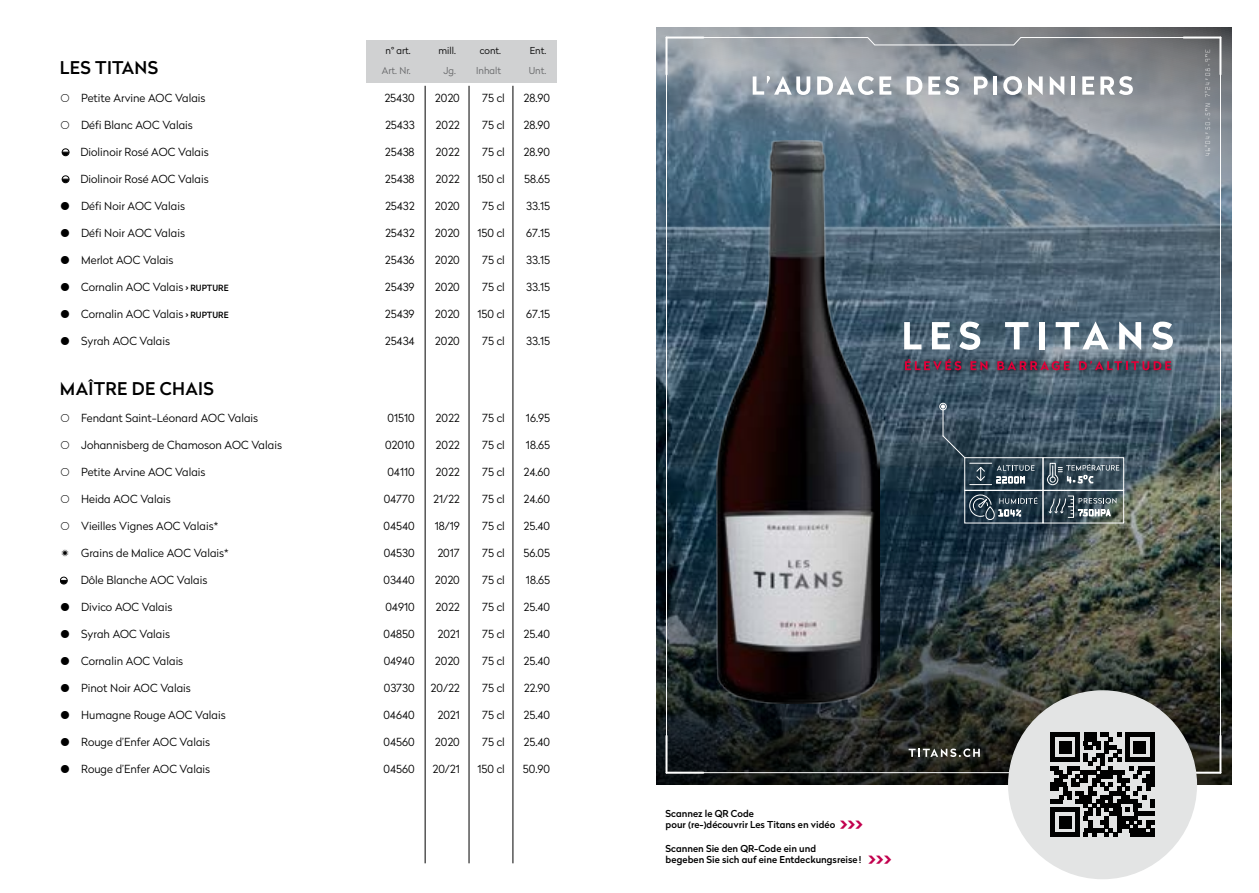
<style>
.page{position:relative;width:1259px;height:893px;background:#fff}
.page>*{position:absolute;margin:0;border:0;box-sizing:border-box;transform-origin:0 0}
.t1{font:500 21.15px "Radikal";color:#c2004e}
.t2{font:500 17.55px "Radikal";letter-spacing:.02em;color:#000}
.t3{font:300 11.1px "Radikal";color:#000}
.t4{font:500 9.6px/11.7px "Radikal";color:#000}
.t5{font:300 9.6px "Radikal";color:#000}
.t6{font:300 9.6px "Radikal";color:#646567}
.s1{font-weight:500;font-size:8.55px}
</style>
<div class="page">
<div style="left:367px;top:40px;width:190px;height:43px;background:#d0d1d2"></div>
<hr style="left:469px;top:86px;width:1px;height:777px;background:#000">
<hr style="left:425px;top:86px;width:1px;height:777px;background:#000">
<hr style="left:513px;top:86px;width:1px;height:777px;background:#000">
<div style="left:62px;top:149px;width:7px;height:7px;border:1px solid #000;border-radius:50%"></div>
<svg style="left:62px;top:152px;width:7px;height:4px"></svg>
<div style="left:62px;top:176px;width:7px;height:7px;border:1px solid #000;border-radius:50%"></div>
<svg style="left:62px;top:179px;width:7px;height:4px"></svg>
<div style="left:60px;top:577px;width:7px;height:7px;border:1px solid #000;border-radius:50%"></div>
<svg style="left:60px;top:580px;width:7px;height:4px"></svg>
<svg style="left:656px;top:27px;width:576px;height:758px;background:#454f54"></svg>
<img style="left:665px;top:36px;width:556px;height:738px">
<hr style="left:666px;top:37px;width:37px;height:2px;background:#fff">
<hr style="left:665px;top:38px;width:2px;height:36px;background:#fff">
<hr style="left:1219px;top:38px;width:2px;height:36px;background:#fff">
<hr style="left:1183px;top:37px;width:37px;height:2px;background:#fff">
<hr style="left:1183px;top:772px;width:37px;height:2px;background:#fff">
<hr style="left:1219px;top:736px;width:2px;height:37px;background:#fff">
<hr style="left:665px;top:736px;width:2px;height:37px;background:#fff">
<hr style="left:666px;top:772px;width:37px;height:2px;background:#fff">
<div style="left:1008px;top:691px;width:188px;height:187px;background:#e3e4e4;border-radius:50%"></div>
<svg style="left:1050px;top:733px;width:104px;height:104px"></svg>
<div style="left:1050px;top:832px;width:29px;height:5px;background:#000"></div>
<div style="left:1059px;top:816px;width:12px;height:12px;background:#000"></div>
<p class="t5" style="left:385px;top:44px;width:27px">n° art.</p>
<p class="t5" style="left:438px;top:44px;width:19px">mill.</p>
<p class="t5" style="left:480px;top:44px;width:23px">cont.</p>
<p class="t5" style="left:530px;top:44px;width:18px">Ent.</p>
<h2 class="t2" style="left:60px;top:54px;width:100px">LES TITANS</h2>
<p class="t6" style="left:382px;top:63px;width:30px">Art. Nr.</p>
<p class="t6" style="left:443px;top:63px;width:59px">Jg. Inhalt</p>
<p class="t6" style="left:529px;top:63px;width:19px">Unt.</p>
<p class="t3" style="left:81px;top:90px;width:126px">Petite Arvine AOC Valais</p>
<p class="t3" style="left:384px;top:90px;width:32px">25430</p>
<p class="t3" style="left:435px;top:90px;width:26px">2020</p>
<p class="t3" style="left:482px;top:90px;width:24px">75 cl</p>
<p class="t3" style="left:523px;top:90px;width:28px">28.90</p>
<p class="t3" style="left:81px;top:117px;width:113px">Défi Blanc AOC Valais</p>
<p class="t3" style="left:385px;top:117px;width:31px">25433</p>
<p class="t3" style="left:435px;top:117px;width:26px">2022</p>
<p class="t3" style="left:482px;top:117px;width:24px">75 cl</p>
<p class="t3" style="left:523px;top:117px;width:28px">28.90</p>
<p class="t3" style="left:80px;top:144px;width:130px">Diolinoir Rosé AOC Valais</p>
<p class="t3" style="left:385px;top:144px;width:31px">25438</p>
<p class="t3" style="left:435px;top:144px;width:26px">2022</p>
<p class="t3" style="left:482px;top:144px;width:24px">75 cl</p>
<p class="t3" style="left:523px;top:144px;width:28px">28.90</p>
<p class="t3" style="left:80px;top:171px;width:130px">Diolinoir Rosé AOC Valais</p>
<p class="t3" style="left:385px;top:171px;width:31px">25438</p>
<p class="t3" style="left:435px;top:171px;width:26px">2022</p>
<p class="t3" style="left:477px;top:171px;width:29px">150 cl</p>
<p class="t3" style="left:524px;top:171px;width:28px">58.65</p>
<p class="t3" style="left:81px;top:198px;width:105px">Défi Noir AOC Valais</p>
<p class="t3" style="left:385px;top:198px;width:31px">25432</p>
<p class="t3" style="left:435px;top:198px;width:26px">2020</p>
<p class="t3" style="left:482px;top:198px;width:24px">75 cl</p>
<p class="t3" style="left:526px;top:198px;width:25px">33.15</p>
<p class="t3" style="left:81px;top:225px;width:105px">Défi Noir AOC Valais</p>
<p class="t3" style="left:385px;top:225px;width:31px">25432</p>
<p class="t3" style="left:435px;top:225px;width:26px">2020</p>
<p class="t3" style="left:477px;top:225px;width:29px">150 cl</p>
<p class="t3" style="left:526px;top:225px;width:26px">67.15</p>
<p class="t3" style="left:81px;top:252px;width:94px">Merlot AOC Valais</p>
<p class="t3" style="left:385px;top:252px;width:31px">25436</p>
<p class="t3" style="left:435px;top:252px;width:26px">2020</p>
<p class="t3" style="left:482px;top:252px;width:24px">75 cl</p>
<p class="t3" style="left:526px;top:252px;width:25px">33.15</p>
<p class="t3" style="left:81px;top:279px;width:149px">Cornalin AOC Valais <span class="s1">&gt; RUPTURE</span></p>
<p class="t3" style="left:385px;top:279px;width:31px">25439</p>
<p class="t3" style="left:435px;top:279px;width:26px">2020</p>
<p class="t3" style="left:482px;top:279px;width:24px">75 cl</p>
<p class="t3" style="left:526px;top:279px;width:25px">33.15</p>
<p class="t3" style="left:81px;top:306px;width:149px">Cornalin AOC Valais <span class="s1">&gt; RUPTURE</span></p>
<p class="t3" style="left:385px;top:306px;width:31px">25439</p>
<p class="t3" style="left:435px;top:306px;width:26px">2020</p>
<p class="t3" style="left:477px;top:306px;width:29px">150 cl</p>
<p class="t3" style="left:526px;top:306px;width:26px">67.15</p>
<p class="t3" style="left:81px;top:333px;width:90px">Syrah AOC Valais</p>
<p class="t3" style="left:385px;top:333px;width:31px">25434</p>
<p class="t3" style="left:435px;top:333px;width:26px">2020</p>
<p class="t3" style="left:482px;top:333px;width:24px">75 cl</p>
<p class="t3" style="left:526px;top:333px;width:25px">33.15</p>
<h2 class="t2" style="left:60px;top:376px;width:155px">MAÎTRE DE CHAIS</h2>
<p class="t3" style="left:81px;top:410px;width:179px">Fendant Saint-Léonard AOC Valais</p>
<p class="t3" style="left:387px;top:410px;width:29px">01510</p>
<p class="t3" style="left:435px;top:410px;width:26px">2022</p>
<p class="t3" style="left:482px;top:410px;width:24px">75 cl</p>
<p class="t3" style="left:526px;top:410px;width:26px">16.95</p>
<p class="t3" style="left:81px;top:437px;width:202px">Johannisberg de Chamoson AOC Valais</p>
<p class="t3" style="left:385px;top:437px;width:31px">02010</p>
<p class="t3" style="left:435px;top:437px;width:26px">2022</p>
<p class="t3" style="left:482px;top:437px;width:24px">75 cl</p>
<p class="t3" style="left:526px;top:437px;width:26px">18.65</p>
<p class="t3" style="left:81px;top:464px;width:126px">Petite Arvine AOC Valais</p>
<p class="t3" style="left:387px;top:464px;width:29px">04110</p>
<p class="t3" style="left:435px;top:464px;width:26px">2022</p>
<p class="t3" style="left:482px;top:464px;width:24px">75 cl</p>
<p class="t3" style="left:523px;top:464px;width:28px">24.60</p>
<p class="t3" style="left:81px;top:491px;width:91px">Heida AOC Valais</p>
<p class="t3" style="left:384px;top:491px;width:32px">04770</p>
<p class="t3" style="left:433px;top:491px;width:28px">21/22</p>
<p class="t3" style="left:482px;top:491px;width:24px">75 cl</p>
<p class="t3" style="left:523px;top:491px;width:28px">24.60</p>
<p class="t3" style="left:81px;top:518px;width:138px">Vieilles Vignes AOC Valais*</p>
<p class="t3" style="left:383px;top:518px;width:33px">04540</p>
<p class="t3" style="left:435px;top:518px;width:27px">18/19</p>
<p class="t3" style="left:482px;top:518px;width:24px">75 cl</p>
<p class="t3" style="left:523px;top:518px;width:28px">25.40</p>
<p class="t3" style="left:81px;top:545px;width:149px">Grains de Malice AOC Valais*</p>
<p class="t3" style="left:384px;top:545px;width:32px">04530</p>
<p class="t3" style="left:437px;top:545px;width:24px">2017</p>
<p class="t3" style="left:482px;top:545px;width:24px">75 cl</p>
<p class="t3" style="left:523px;top:545px;width:28px">56.05</p>
<p class="t3" style="left:81px;top:572px;width:128px">Dôle Blanche AOC Valais</p>
<p class="t3" style="left:383px;top:572px;width:33px">03440</p>
<p class="t3" style="left:435px;top:572px;width:26px">2020</p>
<p class="t3" style="left:482px;top:572px;width:24px">75 cl</p>
<p class="t3" style="left:526px;top:572px;width:26px">18.65</p>
<p class="t3" style="left:81px;top:599px;width:93px">Divico AOC Valais</p>
<p class="t3" style="left:385px;top:599px;width:31px">04910</p>
<p class="t3" style="left:435px;top:599px;width:26px">2022</p>
<p class="t3" style="left:482px;top:599px;width:24px">75 cl</p>
<p class="t3" style="left:523px;top:599px;width:28px">25.40</p>
<p class="t3" style="left:81px;top:626px;width:90px">Syrah AOC Valais</p>
<p class="t3" style="left:383px;top:626px;width:33px">04850</p>
<p class="t3" style="left:437px;top:626px;width:24px">2021</p>
<p class="t3" style="left:482px;top:626px;width:24px">75 cl</p>
<p class="t3" style="left:523px;top:626px;width:28px">25.40</p>
<p class="t3" style="left:81px;top:653px;width:104px">Cornalin AOC Valais</p>
<p class="t3" style="left:384px;top:653px;width:32px">04940</p>
<p class="t3" style="left:435px;top:653px;width:26px">2020</p>
<p class="t3" style="left:482px;top:653px;width:24px">75 cl</p>
<p class="t3" style="left:523px;top:653px;width:28px">25.40</p>
<p class="t3" style="left:81px;top:680px;width:111px">Pinot Noir AOC Valais</p>
<p class="t3" style="left:384px;top:680px;width:32px">03730</p>
<p class="t3" style="left:430px;top:680px;width:31px">20/22</p>
<p class="t3" style="left:482px;top:680px;width:24px">75 cl</p>
<p class="t3" style="left:524px;top:680px;width:28px">22.90</p>
<p class="t3" style="left:81px;top:707px;width:146px">Humagne Rouge AOC Valais</p>
<p class="t3" style="left:383px;top:707px;width:33px">04640</p>
<p class="t3" style="left:437px;top:707px;width:24px">2021</p>
<p class="t3" style="left:482px;top:707px;width:24px">75 cl</p>
<p class="t3" style="left:523px;top:707px;width:28px">25.40</p>
<p class="t3" style="left:81px;top:734px;width:131px">Rouge d’Enfer AOC Valais</p>
<p class="t3" style="left:383px;top:734px;width:33px">04560</p>
<p class="t3" style="left:435px;top:734px;width:26px">2020</p>
<p class="t3" style="left:482px;top:734px;width:24px">75 cl</p>
<p class="t3" style="left:523px;top:734px;width:28px">25.40</p>
<p class="t3" style="left:81px;top:761px;width:131px">Rouge d’Enfer AOC Valais</p>
<p class="t3" style="left:383px;top:761px;width:33px">04560</p>
<p class="t3" style="left:432px;top:761px;width:29px">20/21</p>
<p class="t3" style="left:477px;top:761px;width:29px">150 cl</p>
<p class="t3" style="left:523px;top:761px;width:29px">50.90</p>
<p class="t4" style="left:665px;top:807px;width:171px">Scannez le QR Code<br>pour (re-)découvrir Les Titans en vidéo</p>
<h1 class="t1" style="left:839px;top:809px;width:25px">&gt;&gt;&gt;</h1>
<p class="t4" style="left:665px;top:842px;width:197px">Scannen Sie den QR-Code ein und<br>begeben Sie sich auf eine Entdeckungsreise!</p>
<h1 class="t1" style="left:868px;top:844px;width:25px">&gt;&gt;&gt;</h1>
</div>
